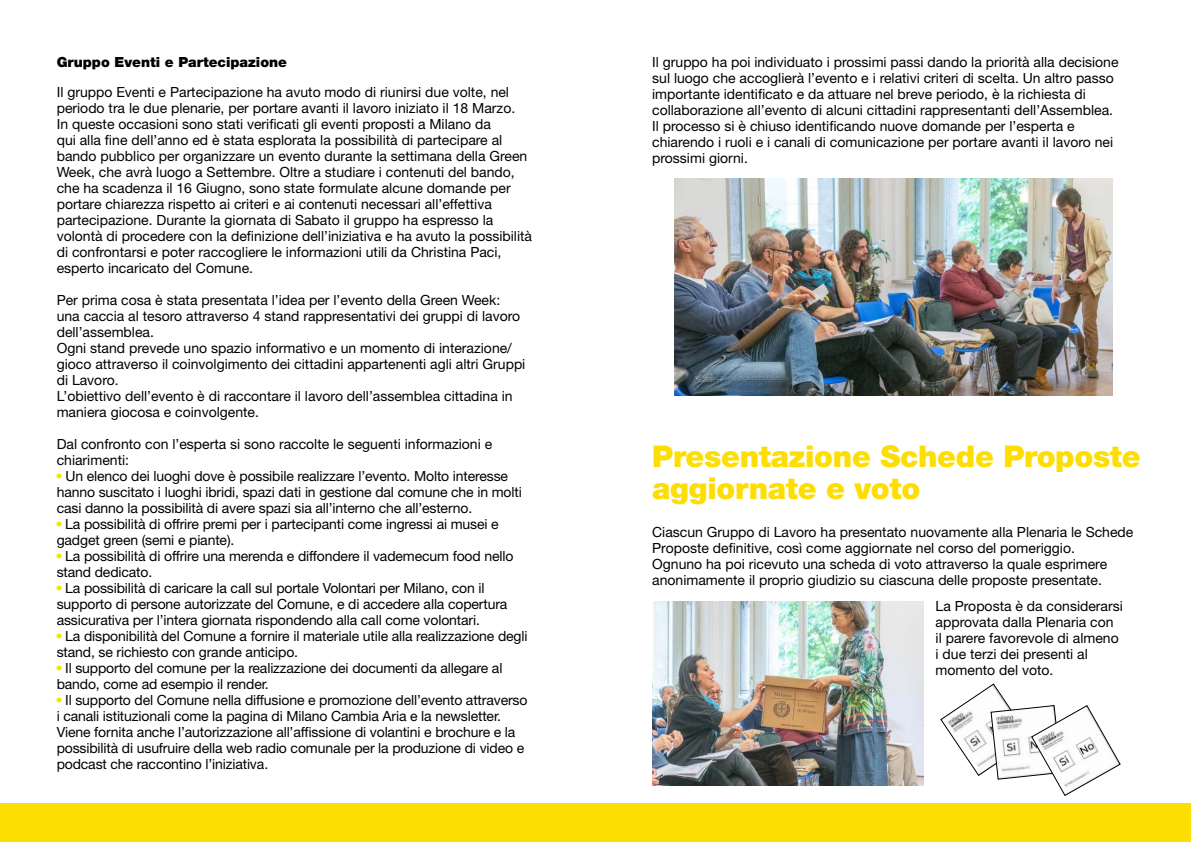
<style>
.page{position:relative;width:1191px;height:842px;background:#fff}
.page>*{position:absolute;margin:0;border:0;box-sizing:border-box;transform-origin:0 0}
.t1{font:900 30px/32px "Helvetica Neue LT Std";letter-spacing:-.01em;color:#fcde03}
.t2{font:14px/16px "Helvetica Neue LT Std";color:#000}
.t3{font:900 14px "Helvetica Neue LT Std";color:#000}
.s1{font-family:"Univers LT Std";color:#fcde03}
</style>
<div class="page">
<div style="left:0;top:803px;width:1191px;height:39px;background:#fcde03"></div>
<img style="left:652px;top:602px;width:271px;height:183px">
<svg style="left:940px;top:683px;width:180px;height:113px"></svg>
<img style="left:674px;top:178px;width:438px;height:217px">
<p class="t3" style="left:57px;top:54px;width:232px">Gruppo Eventi e Partecipazione</p>
<p class="t2" style="left:57px;top:84px;width:477px">Il gruppo Eventi e Partecipazione ha avuto modo di riunirsi due volte, nel periodo tra le due plenarie, per portare avanti il lavoro iniziato il 18 Marzo.<br>In queste occasioni sono stati verificati gli eventi proposti a Milano da<br>qui alla fine dell’anno ed è stata esplorata la possibilità di partecipare al bando pubblico per organizzare un evento durante la settimana della Green Week, che avrà luogo a Settembre. Oltre a studiare i contenuti del bando, che ha scadenza il 16 Giugno, sono state formulate alcune domande per portare chiarezza rispetto ai criteri e ai contenuti necessari all’effettiva partecipazione. Durante la giornata di Sabato il gruppo ha espresso la volontà di procedere con la definizione dell’iniziativa e ha avuto la possibilità di confrontarsi e poter raccogliere le informazioni utili da Christina Paci, esperto incaricato del Comune.</p>
<p class="t2" style="left:57px;top:292px;width:470px">Per prima cosa è stata presentata l’idea per l’evento della Green Week: una caccia al tesoro attraverso 4 stand rappresentativi dei gruppi di lavoro dell’assemblea.<br>Ogni stand prevede uno spazio informativo e un momento di interazione/ gioco attraverso il coinvolgimento dei cittadini appartenenti agli altri Gruppi di Lavoro.<br>L’obiettivo dell’evento è di raccontare il lavoro dell’assemblea cittadina in maniera giocosa e coinvolgente.</p>
<p class="t2" style="left:57px;top:436px;width:437px">Dal confronto con l’esperta si sono raccolte le seguenti informazioni e chiarimenti:</p>
<p class="t2" style="left:57px;top:468px;width:466px"><span class="s1">•</span> Un elenco dei luoghi dove è possibile realizzare l’evento. Molto interesse hanno suscitato i luoghi ibridi, spazi dati in gestione dal comune che in molti casi danno la possibilità di avere spazi sia all’interno che all’esterno.</p>
<p class="t2" style="left:57px;top:516px;width:443px"><span class="s1">•</span> La possibilità di offrire premi per i partecipanti come ingressi ai musei e gadget green (semi e piante).</p>
<p class="t2" style="left:57px;top:548px;width:458px"><span class="s1">•</span> La possibilità di offrire una merenda e diffondere il vademecum food nello stand dedicato.</p>
<p class="t2" style="left:57px;top:580px;width:452px"><span class="s1">•</span> La possibilità di caricare la call sul portale Volontari per Milano, con il supporto di persone autorizzate del Comune, e di accedere alla copertura assicurativa per l’intera giornata rispondendo alla call come volontari.</p>
<p class="t2" style="left:57px;top:628px;width:472px"><span class="s1">•</span> La disponibilità del Comune a fornire il materiale utile alla realizzazione degli stand, se richiesto con grande anticipo.</p>
<p class="t2" style="left:57px;top:660px;width:447px"><span class="s1">•</span> Il supporto del comune per la realizzazione dei documenti da allegare al bando, come ad esempio il render.</p>
<p class="t2" style="left:57px;top:692px;width:472px"><span class="s1">•</span> Il supporto del Comune nella diffusione e promozione dell’evento attraverso i canali istituzionali come la pagina di Milano Cambia Aria e la newsletter.<br>Viene fornita anche l’autorizzazione all’affissione di volantini e brochure e la possibilità di usufruire della web radio comunale per la produzione di video e podcast che raccontino l’iniziativa.</p>
<p class="t2" style="left:652px;top:54px;width:468px">Il gruppo ha poi individuato i prossimi passi dando la priorità alla decisione sul luogo che accoglierà l’evento e i relativi criteri di scelta. Un altro passo importante identificato e da attuare nel breve periodo, è la richiesta di collaborazione all’evento di alcuni cittadini rappresentanti dell’Assemblea.<br>Il processo si è chiuso identificando nuove domande per l’esperta e chiarendo i ruoli e i canali di comunicazione per portare avanti il lavoro nei prossimi giorni.</p>
<h1 class="t1" style="left:652px;top:440px;width:490px">Presentazione Schede Proposte aggiornate e voto</h1>
<p class="t2" style="left:652px;top:524px;width:483px">Ciascun Gruppo di Lavoro ha presentato nuovamente alla Plenaria le Schede Proposte definitive, così come aggiornate nel corso del pomeriggio.<br>Ognuno ha poi ricevuto una scheda di voto attraverso la quale esprimere anonimamente il proprio giudizio su ciascuna delle proposte presentate.</p>
<p class="t2" style="left:935px;top:598px;width:189px">La Proposta è da considerarsi approvata dalla Plenaria con il parere favorevole di almeno i due terzi dei presenti al momento del voto.</p>
</div>
